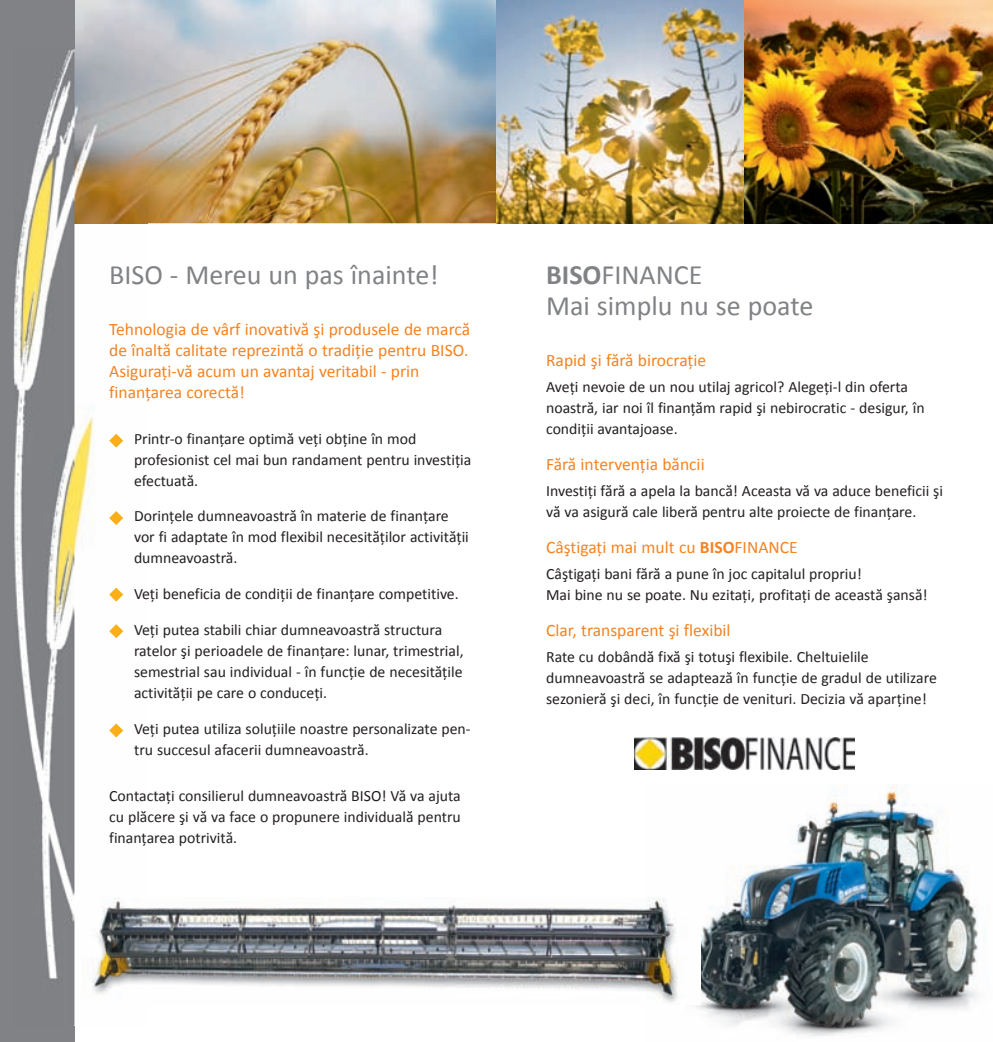
<style>
.page{position:relative;width:993px;height:1042px;background:#fff}
.page>*{position:absolute;margin:0;border:0;box-sizing:border-box;transform-origin:0 0}
.t1{font:28px/31.5px "Calibri";color:#808285}
.t2{font:17.5px/21px "Calibri";color:#f58220}
.t3{font:15.75px/21px "Calibri";color:#231f20}
.s1{font-weight:700}
</style>
<div class="page">
<img style="left:695px;top:785px;width:283px;height:252px">
<img style="left:74px;top:0;width:918px;height:223px">
<div style="left:669px;top:38px;width:249px;height:197px;border:2px solid #fff"></div>
<div style="left:0;top:0;width:74px;height:1042px;background:#808285"></div>
<img style="left:14px;top:50px;width:134px;height:975px">
<svg style="left:109px;top:434px;width:14px;height:14px"></svg>
<svg style="left:109px;top:511px;width:14px;height:14px"></svg>
<svg style="left:109px;top:587px;width:14px;height:14px"></svg>
<svg style="left:109px;top:624px;width:14px;height:14px"></svg>
<svg style="left:109px;top:723px;width:14px;height:14px"></svg>
<img style="left:634px;top:737px;width:220px;height:33px">
<img style="left:82px;top:897px;width:618px;height:108px">
<h1 class="t1" style="left:109px;top:258px;width:331px">BISO - Mereu un pas înainte!</h1>
<p class="t2" style="left:109px;top:318px;width:362px">Tehnologia de vârf inovativă şi produsele de marcă de înaltă calitate reprezintă o tradiţie pentru BISO.<br>Asiguraţi-vă acum un avantaj veritabil - prin finanţarea corectă!</p>
<p class="t3" style="left:134px;top:427px;width:339px">Printr-o finanţare optimă veţi obţine în mod profesionist cel mai bun randament pentru investiţia efectuată.</p>
<p class="t3" style="left:134px;top:505px;width:336px">Dorinţele dumneavoastră în materie de finanţare vor fi adaptate în mod flexibil necesităţilor activităţii dumneavoastră.</p>
<p class="t3" style="left:134px;top:583px;width:326px">Veţi beneficia de condiţii de finanţare competitive.</p>
<p class="t3" style="left:134px;top:619px;width:331px">Veţi putea stabili chiar dumneavoastră structura ratelor şi perioadele de finanţare: lunar, trimestrial, semestrial sau individual - în funcţie de necesităţile activităţii pe care o conduceţi.</p>
<p class="t3" style="left:134px;top:717px;width:338px">Veţi putea utiliza soluţiile noastre personalizate pen&shy;tru succesul afacerii dumneavoastră.</p>
<p class="t3" style="left:109px;top:784px;width:353px;text-align:justify">Contactaţi consilierul dumneavoastră BISO! Vă va ajuta cu plăcere şi vă va face o propunere individuală pentru finanţarea potrivită.</p>
<h1 class="t1" style="left:546px;top:258px;width:269px"><span class="s1">BISO</span>FINANCE<br>Mai simplu nu se poate</h1>
<p class="t2" style="left:546px;top:349px;width:161px">Rapid şi fără birocraţie</p>
<p class="t3" style="left:546px;top:376px;width:380px">Aveţi nevoie de un nou utilaj agricol? Alegeţi-l din oferta noastră, iar noi îl finanţăm rapid şi nebirocratic - desigur, în condiţii avantajoase.</p>
<p class="t2" style="left:546px;top:453px;width:160px">Fără intervenţia băncii</p>
<p class="t3" style="left:546px;top:480px;width:398px">Investiţi fără a apela la bancă! Aceasta vă va aduce beneficii şi vă va asigură cale liberă pentru alte proiecte de finanţare.</p>
<p class="t2" style="left:546px;top:536px;width:253px">Câştigaţi mai mult cu <span class="s1">BISO</span>FINANCE</p>
<p class="t3" style="left:546px;top:562px;width:383px">Câştigaţi bani fără a pune în joc capitalul propriu!<br>Mai bine nu se poate. Nu ezitaţi, profitaţi de această şansă!</p>
<p class="t2" style="left:546px;top:619px;width:186px">Clar, transparent şi flexibil</p>
<p class="t3" style="left:546px;top:645px;width:392px">Rate cu dobândă fixă şi totuşi flexibile. Cheltuielile dumneavoastră se adaptează în funcţie de gradul de utilizare sezonieră şi deci, în funcţie de venituri. Decizia vă aparţine!</p>
</div>
